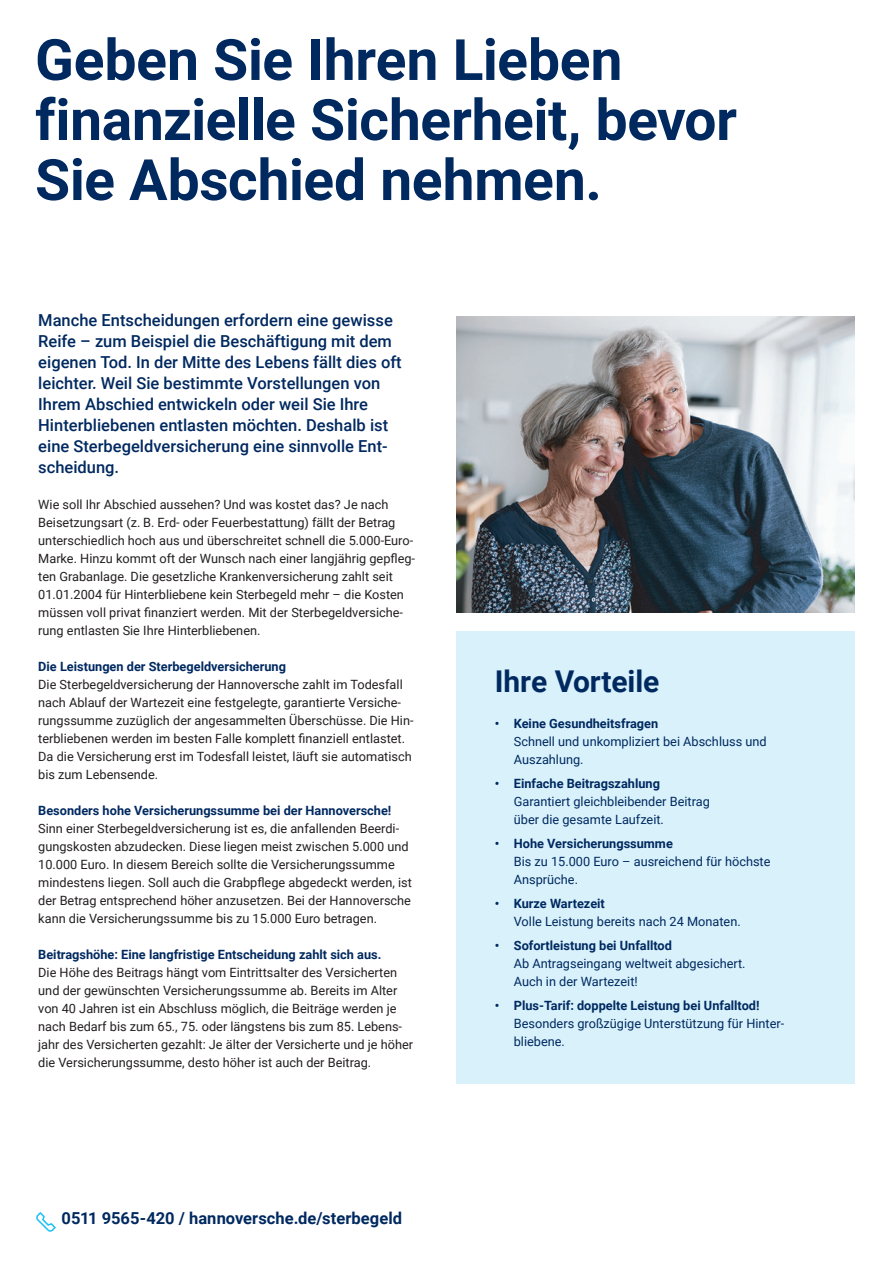
<style>
.page{position:relative;width:893px;height:1263px;background:#fff}
.page>*{position:absolute;margin:0;border:0;box-sizing:border-box;transform-origin:0 0}
.t1{font:700 57px/60px "Roboto";letter-spacing:-.005em;color:#002960}
.t2{font:700 30px "Roboto";letter-spacing:-.005em;color:#002960}
.t3{font:500 16.5px/21px "Roboto";color:#002960}
.t4{font:700 16.5px "Roboto";letter-spacing:.005em;color:#002960}
.t5{font:12.75px/18px "Roboto";color:#231f20}
.t6{font:700 12.75px "Roboto";color:#002960}
.t7{font:12.75px/18px "Roboto";color:#002960}
</style>
<div class="page">
<img style="left:456px;top:317px;width:399px;height:295px">
<div style="left:456px;top:631px;width:399px;height:453px;background:#d8f1fb"></div>
<svg style="left:36px;top:1212px;width:20px;height:20px"></svg>
<h1 class="t1" style="left:35px;top:28px;width:703px">Geben Sie Ihren Lieben finanzielle Sicherheit, bevor<br>Sie Abschied nehmen.</h1>
<p class="t3" style="left:38px;top:309px;width:365px">Manche Entscheidungen erfordern eine gewisse Reife – zum Beispiel die Beschäftigung mit dem eigenen Tod. In der Mitte des Lebens fällt dies oft leichter. Weil Sie bestimmte Vorstellungen von Ihrem Abschied entwickeln oder weil Sie Ihre Hinterbliebenen entlasten möchten. Deshalb ist eine Sterbegeldversicherung eine sinnvolle Ent&shy;scheidung.</p>
<p class="t5" style="left:38px;top:495px;width:378px">Wie soll Ihr Abschied aussehen? Und was kostet das? Je nach Beiset-zungsart (z. B. Erd- oder Feuerbestattung) fällt der Betrag unterschied-l-ich hoch aus und überschreitet schnell die 5.000-Euro-Marke. Hinzu kommt oft der Wunsch nach einer langjährig gepfleg&shy;ten Grabanlage. Die gesetzliche Krankenversicherung zahlt seit 01.01.2004 für Hinterbliebene kein Sterbegeld mehr – die Kosten müssen voll privat finanziert werden. Mit der Sterbegeldversiche&shy;rung entlasten Sie Ihre Hinterbliebenen.</p>
<p class="t6" style="left:38px;top:657px;width:249px">Die Leistungen der Sterbegeldversicherung</p>
<p class="t5" style="left:38px;top:675px;width:377px">Die Sterbegeldversicherung der Hannoversche zahlt im Todesfall nach Ablauf der Wartezeit eine festgelegte, garantierte Versiche&shy;rungssumme zuzüglich der angesammelten Überschüsse. Die Hin&shy;terbliebenen werden im besten Falle komplett finanziell entlastet.<br>Da die Versicherung erst im Todesfall leistet, läuft sie automatisch bis zum Lebensende.</p>
<p class="t6" style="left:38px;top:801px;width:355px">Besonders hohe Versicherungssumme bei der Hannoversche!</p>
<p class="t5" style="left:38px;top:819px;width:375px">Sinn einer Sterbegeldversicherung ist es, die anfallenden Beerdi&shy;gungskosten abzudecken. Diese liegen meist zwischen 5.000 und 10.000 Euro. In diesem Bereich sollte die Versicherungssumme mindestens liegen. Soll auch die Grabpflege abgedeckt werden, ist der Betrag ent-sprechend höher anzusetzen. Bei der Hannoversche kann die Versicherungs-summe bis zu 15.000 Euro betragen.</p>
<p class="t6" style="left:38px;top:945px;width:345px">Beitragshöhe: Eine langfristige Entscheidung zahlt sich aus.</p>
<p class="t5" style="left:38px;top:963px;width:376px">Die Höhe des Beitrags hängt vom Eintrittsalter des Versicherten und der gewünschten Versicherungssumme ab. Bereits im Alter von 40 Jahren ist ein Abschluss möglich, die Beiträge werden je nach Bedarf bis zum 65., 75. oder längstens bis zum 85. Lebens&shy;jahr des Versicherten gezahlt: Je älter der Versicherte und je höher die Ver-sicherungssumme, desto höher ist auch der Beitrag.</p>
<p class="t4" style="left:62px;top:1207px;width:342px">0511 9565-420 / hannoversche.de/sterbegeld</p>
<h2 class="t2" style="left:495px;top:661px;width:166px">Ihre Vorteile</h2>
<p class="t6" style="left:495px;top:715px;width:165px">• Keine Gesundheitsfragen</p>
<p class="t7" style="left:514px;top:732px;width:254px">Schnell und unkompliziert bei Abschluss und<br>Auszahlung.</p>
<p class="t6" style="left:495px;top:775px;width:167px">• Einfache Beitragszahlung</p>
<p class="t7" style="left:514px;top:792px;width:197px">Garantiert gleichbleibender Beitrag über die gesamte Laufzeit.</p>
<p class="t6" style="left:495px;top:835px;width:180px">• Hohe Versicherungssumme</p>
<p class="t7" style="left:514px;top:852px;width:258px">Bis zu 15.000 Euro – ausreichend für höchste<br>Ansprüche.</p>
<p class="t6" style="left:495px;top:895px;width:112px">• Kurze Wartezeit</p>
<p class="t7" style="left:514px;top:912px;width:228px">Volle Leistung bereits nach 24 Monaten.</p>
<p class="t6" style="left:495px;top:937px;width:179px">• Sofortleistung bei Unfalltod</p>
<p class="t7" style="left:514px;top:954px;width:233px">Ab Antragseingang weltweit abgesichert.<br>Auch in der Wartezeit!</p>
<p class="t6" style="left:495px;top:997px;width:266px">• Plus-Tarif: doppelte Leistung bei Unfalltod!</p>
<p class="t7" style="left:514px;top:1014px;width:272px">Besonders großzügige Unterstützung für Hinter&shy;bliebene.</p>
</div>
